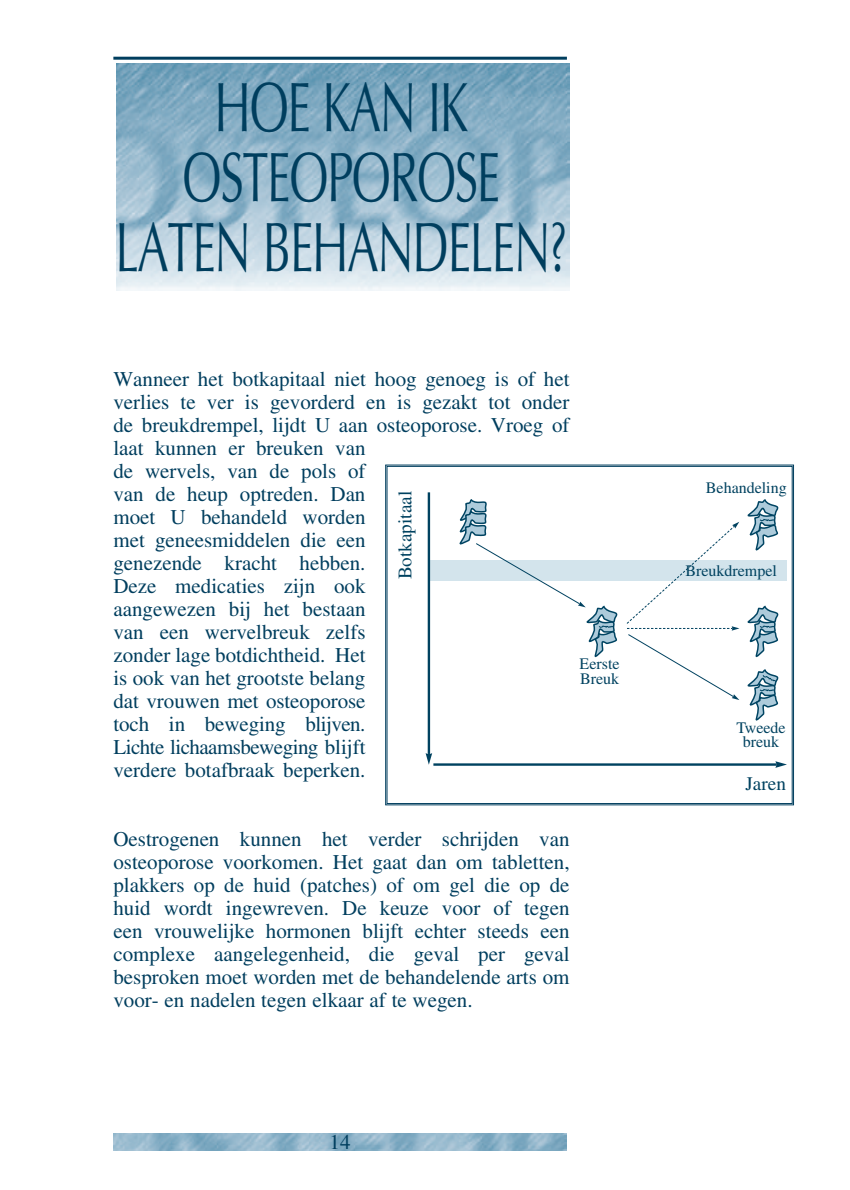
<style>
.page{position:relative;width:850px;height:1190px;background:#fff}
.page>*{position:absolute;margin:0;border:0;box-sizing:border-box;transform-origin:0 0}
.t1{font:70px/70px "Optima";letter-spacing:-.03em;color:#003e5e;text-align:center;scale:.67 1}
.t2{font:21px/23px "Times";color:#003e5e}
.t3{font:19.2px "Times";color:#004260}
.t4{font:16px/14.4px "Times";color:#004260}
</style>
<div class="page">
<img style="left:116px;top:64px;width:454px;height:226px">
<hr style="left:113px;top:57px;width:454px;height:3px;background:#003e5e">
<div style="left:429px;top:560px;width:358px;height:21px;background:#d3e4ec"></div>
<hr style="left:428px;top:492px;width:2px;height:262px;background:#004260">
<svg style="left:426px;top:753px;width:6px;height:12px"></svg>
<hr style="left:433px;top:763px;width:343px;height:3px;background:#004260">
<svg style="left:775px;top:761px;width:12px;height:7px"></svg>
<svg style="left:459px;top:499px;width:158px;height:159px"></svg>
<svg style="left:626px;top:499px;width:153px;height:222px"></svg>
<div style="left:387px;top:466px;width:406px;height:338px;border:1px solid #003e5e"></div>
<img style="left:113px;top:1134px;width:454px;height:17px">
<h1 class="t1" style="left:115px;top:79px;width:676px">HOE KAN IK<br>OSTEOPOROSE<br>LATEN BEHANDELEN?</h1>
<p class="t2" style="left:113px;top:369px;width:458px">Wanneer het botkapitaal niet hoog genoeg is of het verlies te ver is gevorderd en is gezakt tot onder de breukdrempel, lijdt U aan osteoporose. Vroeg of laat kunnen er breuken van<br>de wervels, van de pols of<br>van de heup optreden. Dan<br>moet U behandeld worden<br>met geneesmiddelen die een<br>genezende kracht hebben.<br>Deze medicaties zijn ook<br>aangewezen bij het bestaan<br>van een wervelbreuk zelfs<br>zonder lage botdichtheid. Het<br>is ook van het grootste belang<br>dat vrouwen met osteoporose<br>toch in beweging blijven.<br>Lichte lichaamsbeweging blijft<br>verdere botafbraak beperken.</p>
<p class="t3" style="left:398px;top:579px;width:90px;rotate:-90deg">Botkapitaal</p>
<p class="t4" style="left:580px;top:658px;width:41px">Eerste<br>Breuk</p>
<p class="t2" style="left:113px;top:829px;width:458px;text-align:justify">Oestrogenen kunnen het verder schrijden van osteoporose voorkomen. Het gaat dan om tabletten, plakkers op de huid (patches) of om gel die op de huid wordt ingewreven. De keuze voor of tegen een vrouwelijke hormonen blijft echter steeds een complexe aangelegenheid, die geval per geval besproken moet worden met de behandelende arts om voor- en nadelen tegen elkaar af te wegen.</p>
<p class="t2" style="left:330px;top:1132px;width:22px">14</p>
<p class="t4" style="left:706px;top:482px;width:82px">Behandeling</p>
<p class="t4" style="left:685px;top:565px;width:93px">Breukdrempel</p>
<p class="t4" style="left:736px;top:722px;width:51px;text-align:center">Tweede breuk</p>
<p class="t3" style="left:745px;top:777px;width:42px">Jaren</p>
</div>
